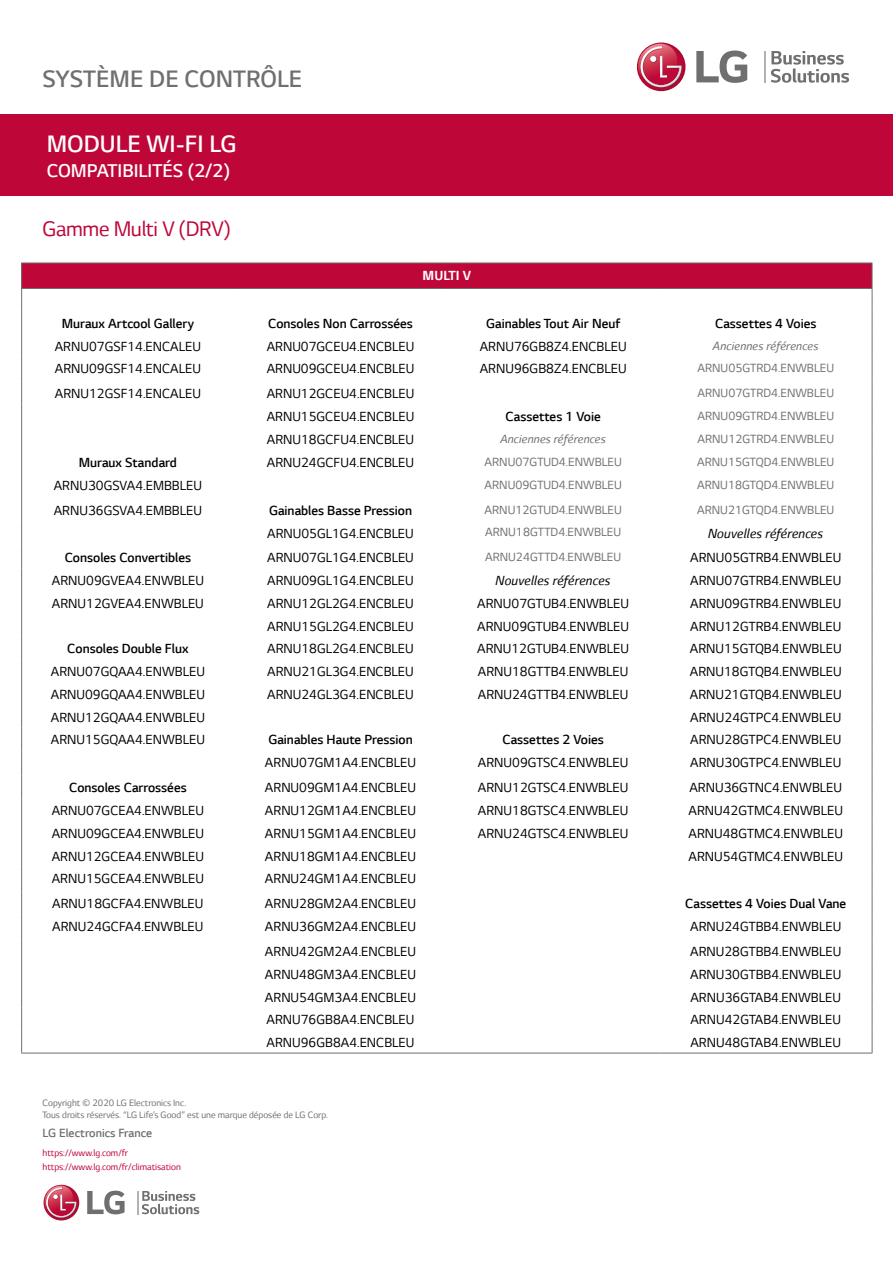
<style>
.page{position:relative;width:893px;height:1263px;background:#fff}
.page>*{position:absolute;margin:0;border:0;box-sizing:border-box;transform-origin:0 0}
.t1{font:300 27px "LG Smart";color:#706f6f}
.t2{font:300 27px "LG Smart";color:#fff}
.t3{font:24px "LG Smart";letter-spacing:-.015em;color:#be0738}
.t4{font:300 21px "LG Smart";color:#fff}
.t5{font:15px "LG Smart";color:#000}
.t6{font:15px "LG Smart";color:#000}
.t7{font:300 15px "LG Smart";color:#000}
.t8{font:italic 15px "LG Smart";color:#000}
.t9{font:700 15px "LG Smart";color:#fff}
.t10{font:13.5px "LG Smart";color:#706f6f}
.t11{font:13.5px "LG Smart";color:#706f6f}
.t12{font:italic 13.5px "LG Smart";color:#706f6f}
.t13{font:300 13.5px "LG Smart";color:#706f6f}
.t14{font:10.5px/12px "LG Smart";color:#706f6f}
.t15{font:10.5px/13.5px "LG Smart";color:#be0039}
</style>
<div class="page">
<div style="left:0;top:114px;width:893px;height:82px;background:#be0738"></div>
<svg style="left:771px;top:51px;width:78px;height:32px"></svg>
<svg style="left:696px;top:51px;width:51px;height:32px"></svg>
<div style="left:637px;top:43px;width:48px;height:48px;background:#b00932;border-radius:24px"></div>
<svg style="left:636px;top:44px;width:46px;height:44px"></svg>
<hr style="left:764px;top:51px;width:2px;height:31px;background:#b3b2b2">
<svg style="left:87px;top:1190px;width:38px;height:24px"></svg>
<svg style="left:44px;top:1185px;width:35px;height:35px"></svg>
<svg style="left:43px;top:1185px;width:34px;height:33px"></svg>
<svg style="left:137px;top:1191px;width:62px;height:23px"></svg>
<div style="left:22px;top:263px;width:850px;height:25px;background:#be0738"></div>
<hr style="left:21px;top:263px;width:213px;height:1px;background:#706f6f">
<hr style="left:234px;top:263px;width:213px;height:1px;background:#706f6f">
<hr style="left:447px;top:263px;width:212px;height:1px;background:#706f6f">
<hr style="left:659px;top:263px;width:213px;height:1px;background:#706f6f">
<hr style="left:21px;top:288px;width:213px;height:1px;background:#706f6f">
<hr style="left:659px;top:288px;width:213px;height:1px;background:#706f6f">
<svg style="left:21px;top:263px;width:1px;height:790px"></svg>
<svg style="left:872px;top:263px;width:1px;height:790px"></svg>
<hr style="left:21px;top:1053px;width:213px;height:1px;background:#706f6f">
<hr style="left:659px;top:1053px;width:213px;height:1px;background:#706f6f">
<hr style="left:234px;top:288px;width:213px;height:1px;background:#706f6f">
<hr style="left:234px;top:1053px;width:213px;height:1px;background:#706f6f">
<hr style="left:447px;top:288px;width:212px;height:1px;background:#706f6f">
<hr style="left:447px;top:1053px;width:212px;height:1px;background:#706f6f">
<h1 class="t1" style="left:43px;top:64px;width:261px">SYSTÈME DE CONTRÔLE</h1>
<h1 class="t2" style="left:47px;top:129px;width:192px">MODULE WI-FI LG</h1>
<h3 class="t4" style="left:47px;top:159px;width:185px">COMPATIBILITÉS (2/2)</h3>
<h2 class="t3" style="left:43px;top:216px;width:190px">Gamme Multi V (DRV)</h2>
<p class="t9" style="left:423px;top:267px;width:50px">MULTI V</p>
<p class="t7" style="left:62px;top:315px;width:134px">Muraux Artcool Gallery</p>
<p class="t7" style="left:268px;top:315px;width:146px">Consoles Non Carrossées</p>
<p class="t7" style="left:486px;top:315px;width:136px">Gainables Tout Air Neuf</p>
<p class="t7" style="left:715px;top:315px;width:103px">Cassettes 4 Voies</p>
<p class="t6" style="left:55px;top:338px;width:148px">ARNU07GSF14.ENCALEU</p>
<p class="t6" style="left:267px;top:338px;width:149px">ARNU07GCEU4.ENCBLEU</p>
<p class="t6" style="left:480px;top:338px;width:148px">ARNU76GB8Z4.ENCBLEU</p>
<p class="t12" style="left:713px;top:338px;width:107px">Anciennes références</p>
<p class="t5" style="left:55px;top:361px;width:148px">ARNU09GSF14.ENCALEU</p>
<p class="t6" style="left:267px;top:361px;width:149px">ARNU09GCEU4.ENCBLEU</p>
<p class="t5" style="left:480px;top:361px;width:148px">ARNU96GB8Z4.ENCBLEU</p>
<p class="t10" style="left:697px;top:361px;width:138px">ARNU05GTRD4.ENWBLEU</p>
<p class="t5" style="left:55px;top:386px;width:148px">ARNU12GSF14.ENCALEU</p>
<p class="t6" style="left:267px;top:386px;width:149px">ARNU12GCEU4.ENCBLEU</p>
<p class="t10" style="left:697px;top:386px;width:138px">ARNU07GTRD4.ENWBLEU</p>
<p class="t6" style="left:267px;top:408px;width:149px">ARNU15GCEU4.ENCBLEU</p>
<p class="t7" style="left:505px;top:408px;width:97px">Cassettes 1 Voie</p>
<p class="t10" style="left:697px;top:409px;width:138px">ARNU09GTRD4.ENWBLEU</p>
<p class="t5" style="left:267px;top:431px;width:149px">ARNU18GCFU4.ENCBLEU</p>
<p class="t12" style="left:500px;top:431px;width:107px">Anciennes références</p>
<p class="t10" style="left:697px;top:431px;width:138px">ARNU12GTRD4.ENWBLEU</p>
<p class="t7" style="left:79px;top:454px;width:100px">Muraux Standard</p>
<p class="t5" style="left:267px;top:454px;width:149px">ARNU24GCFU4.ENCBLEU</p>
<p class="t10" style="left:485px;top:454px;width:139px">ARNU07GTUD4.ENWBLEU</p>
<p class="t11" style="left:697px;top:454px;width:139px">ARNU15GTQD4.ENWBLEU</p>
<p class="t5" style="left:54px;top:477px;width:150px">ARNU30GSVA4.EMBBLEU</p>
<p class="t10" style="left:485px;top:477px;width:139px">ARNU09GTUD4.ENWBLEU</p>
<p class="t11" style="left:697px;top:477px;width:139px">ARNU18GTQD4.ENWBLEU</p>
<p class="t5" style="left:54px;top:502px;width:150px">ARNU36GSVA4.EMBBLEU</p>
<p class="t7" style="left:269px;top:502px;width:145px">Gainables Basse Pression</p>
<p class="t10" style="left:485px;top:502px;width:139px">ARNU12GTUD4.ENWBLEU</p>
<p class="t11" style="left:697px;top:502px;width:139px">ARNU21GTQD4.ENWBLEU</p>
<p class="t6" style="left:267px;top:525px;width:148px">ARNU05GL1G4.ENCBLEU</p>
<p class="t10" style="left:485px;top:525px;width:138px">ARNU18GTTD4.ENWBLEU</p>
<p class="t8" style="left:708px;top:525px;width:117px">Nouvelles références</p>
<p class="t7" style="left:65px;top:550px;width:128px">Consoles Convertibles</p>
<p class="t5" style="left:267px;top:550px;width:148px">ARNU07GL1G4.ENCBLEU</p>
<p class="t10" style="left:485px;top:550px;width:138px">ARNU24GTTD4.ENWBLEU</p>
<p class="t5" style="left:690px;top:550px;width:153px">ARNU05GTRB4.ENWBLEU</p>
<p class="t6" style="left:52px;top:572px;width:153px">ARNU09GVEA4.ENWBLEU</p>
<p class="t6" style="left:267px;top:572px;width:148px">ARNU09GL1G4.ENCBLEU</p>
<p class="t8" style="left:496px;top:572px;width:117px">Nouvelles références</p>
<p class="t5" style="left:690px;top:572px;width:153px">ARNU07GTRB4.ENWBLEU</p>
<p class="t6" style="left:52px;top:595px;width:153px">ARNU12GVEA4.ENWBLEU</p>
<p class="t6" style="left:267px;top:595px;width:148px">ARNU12GL2G4.ENCBLEU</p>
<p class="t5" style="left:477px;top:595px;width:153px">ARNU07GTUB4.ENWBLEU</p>
<p class="t5" style="left:690px;top:595px;width:153px">ARNU09GTRB4.ENWBLEU</p>
<p class="t6" style="left:267px;top:618px;width:148px">ARNU15GL2G4.ENCBLEU</p>
<p class="t5" style="left:477px;top:618px;width:153px">ARNU09GTUB4.ENWBLEU</p>
<p class="t5" style="left:690px;top:618px;width:153px">ARNU12GTRB4.ENWBLEU</p>
<p class="t7" style="left:67px;top:641px;width:123px">Consoles Double Flux</p>
<p class="t6" style="left:267px;top:641px;width:148px">ARNU18GL2G4.ENCBLEU</p>
<p class="t5" style="left:477px;top:641px;width:153px">ARNU12GTUB4.ENWBLEU</p>
<p class="t5" style="left:690px;top:641px;width:153px">ARNU15GTQB4.ENWBLEU</p>
<p class="t6" style="left:51px;top:663px;width:156px">ARNU07GQAA4.ENWBLEU</p>
<p class="t6" style="left:267px;top:663px;width:148px">ARNU21GL3G4.ENCBLEU</p>
<p class="t5" style="left:478px;top:663px;width:152px">ARNU18GTTB4.ENWBLEU</p>
<p class="t5" style="left:690px;top:663px;width:153px">ARNU18GTQB4.ENWBLEU</p>
<p class="t5" style="left:51px;top:686px;width:156px">ARNU09GQAA4.ENWBLEU</p>
<p class="t5" style="left:267px;top:686px;width:148px">ARNU24GL3G4.ENCBLEU</p>
<p class="t5" style="left:478px;top:686px;width:152px">ARNU24GTTB4.ENWBLEU</p>
<p class="t5" style="left:690px;top:686px;width:153px">ARNU21GTQB4.ENWBLEU</p>
<p class="t5" style="left:51px;top:709px;width:156px">ARNU12GQAA4.ENWBLEU</p>
<p class="t6" style="left:690px;top:709px;width:152px">ARNU24GTPC4.ENWBLEU</p>
<p class="t5" style="left:51px;top:732px;width:156px">ARNU15GQAA4.ENWBLEU</p>
<p class="t7" style="left:268px;top:732px;width:146px">Gainables Haute Pression</p>
<p class="t7" style="left:502px;top:732px;width:103px">Cassettes 2 Voies</p>
<p class="t5" style="left:690px;top:732px;width:152px">ARNU28GTPC4.ENWBLEU</p>
<p class="t5" style="left:265px;top:754px;width:153px">ARNU07GM1A4.ENCBLEU</p>
<p class="t5" style="left:478px;top:754px;width:152px">ARNU09GTSC4.ENWBLEU</p>
<p class="t5" style="left:690px;top:754px;width:152px">ARNU30GTPC4.ENWBLEU</p>
<p class="t7" style="left:69px;top:780px;width:119px">Consoles Carrossées</p>
<p class="t6" style="left:265px;top:780px;width:153px">ARNU09GM1A4.ENCBLEU</p>
<p class="t5" style="left:478px;top:780px;width:152px">ARNU12GTSC4.ENWBLEU</p>
<p class="t6" style="left:689px;top:780px;width:154px">ARNU36GTNC4.ENWBLEU</p>
<p class="t5" style="left:52px;top:802px;width:154px">ARNU07GCEA4.ENWBLEU</p>
<p class="t6" style="left:265px;top:802px;width:153px">ARNU12GM1A4.ENCBLEU</p>
<p class="t5" style="left:478px;top:802px;width:152px">ARNU18GTSC4.ENWBLEU</p>
<p class="t5" style="left:689px;top:802px;width:156px">ARNU42GTMC4.ENWBLEU</p>
<p class="t6" style="left:52px;top:825px;width:154px">ARNU09GCEA4.ENWBLEU</p>
<p class="t6" style="left:265px;top:825px;width:153px">ARNU15GM1A4.ENCBLEU</p>
<p class="t5" style="left:478px;top:825px;width:152px">ARNU24GTSC4.ENWBLEU</p>
<p class="t5" style="left:689px;top:825px;width:156px">ARNU48GTMC4.ENWBLEU</p>
<p class="t6" style="left:52px;top:848px;width:154px">ARNU12GCEA4.ENWBLEU</p>
<p class="t6" style="left:265px;top:848px;width:153px">ARNU18GM1A4.ENCBLEU</p>
<p class="t5" style="left:689px;top:848px;width:156px">ARNU54GTMC4.ENWBLEU</p>
<p class="t6" style="left:52px;top:871px;width:154px">ARNU15GCEA4.ENWBLEU</p>
<p class="t6" style="left:265px;top:871px;width:153px">ARNU24GM1A4.ENCBLEU</p>
<p class="t6" style="left:52px;top:896px;width:153px">ARNU18GCFA4.ENWBLEU</p>
<p class="t6" style="left:265px;top:896px;width:153px">ARNU28GM2A4.ENCBLEU</p>
<p class="t7" style="left:685px;top:896px;width:163px">Cassettes 4 Voies Dual Vane</p>
<p class="t6" style="left:52px;top:918px;width:153px">ARNU24GCFA4.ENWBLEU</p>
<p class="t6" style="left:265px;top:918px;width:153px">ARNU36GM2A4.ENCBLEU</p>
<p class="t6" style="left:690px;top:918px;width:153px">ARNU24GTBB4.ENWBLEU</p>
<p class="t6" style="left:265px;top:943px;width:153px">ARNU42GM2A4.ENCBLEU</p>
<p class="t6" style="left:690px;top:943px;width:153px">ARNU28GTBB4.ENWBLEU</p>
<p class="t6" style="left:265px;top:966px;width:153px">ARNU48GM3A4.ENCBLEU</p>
<p class="t5" style="left:690px;top:966px;width:153px">ARNU30GTBB4.ENWBLEU</p>
<p class="t5" style="left:265px;top:989px;width:153px">ARNU54GM3A4.ENCBLEU</p>
<p class="t5" style="left:690px;top:989px;width:152px">ARNU36GTAB4.ENWBLEU</p>
<p class="t5" style="left:267px;top:1012px;width:149px">ARNU76GB8A4.ENCBLEU</p>
<p class="t5" style="left:690px;top:1012px;width:152px">ARNU42GTAB4.ENWBLEU</p>
<p class="t5" style="left:267px;top:1034px;width:149px">ARNU96GB8A4.ENCBLEU</p>
<p class="t5" style="left:690px;top:1034px;width:152px">ARNU48GTAB4.ENWBLEU</p>
<p class="t14" style="left:43px;top:1097px;width:287px">Copyright © 2020 LG Electronics Inc.<br>Tous droits réservés. “LG Life’s Good” est une marque déposée de LG Corp.</p>
<p class="t13" style="left:43px;top:1125px;width:111px">LG Electronics France</p>
<p class="t15" style="left:43px;top:1146px;width:140px">https://www.lg.com/fr https://www.lg.com/fr/climatisation</p>
</div>
